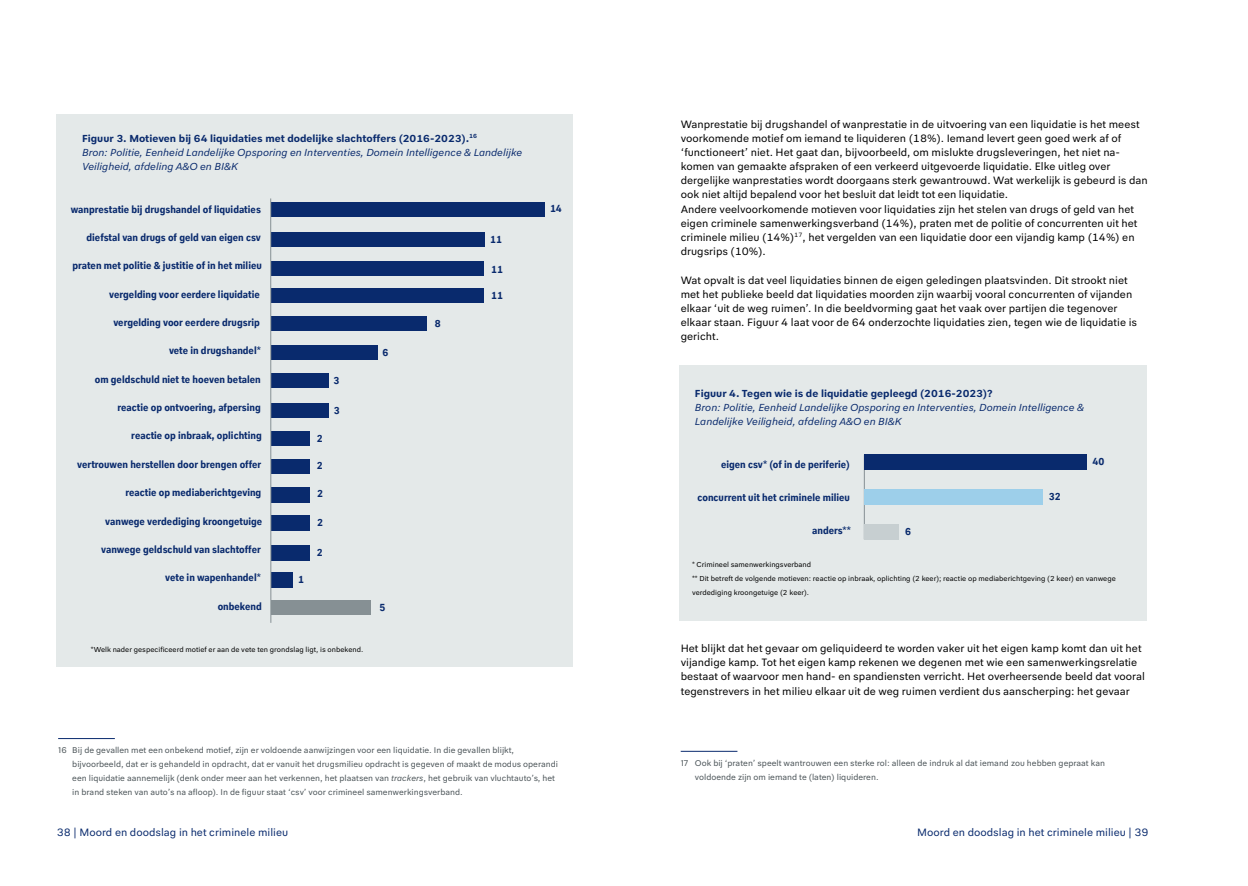
<style>
.page{position:relative;width:1248px;height:886px;background:#fff}
.page>*{position:absolute;margin:0;border:0;box-sizing:border-box;transform-origin:0 0}
.t1{font:11.12px/14.1px "Politie Text";color:#000}
.t2{font:11.12px "Politie Text";color:#092a6d}
.t3{font:700 10.62px "Politie Text Cond";color:#092a6d}
.t4{font:italic 10.62px/14.1px "Politie Text";color:#092a6d}
.t5{font:700 10.62px "Politie Text";color:#092a6d}
.t6{font:8.75px/14.1px "Politie Text";color:#4b5458}
.t7{font:7.5px/14.1px "Politie Text";color:#000}
.s1{font-weight:700;font-style:normal}
.s2{font-style:italic}
</style>
<div class="page">
<div style="left:679px;top:366px;width:468px;height:182px;background:#e4e9e9"></div>
<div style="left:57px;top:114px;width:516px;height:553px;background:#e4e9e9"></div>
<div style="left:271px;top:203px;width:273px;height:14px;background:#092a6d"></div>
<div style="left:271px;top:261px;width:213px;height:15px;background:#092a6d"></div>
<div style="left:271px;top:288px;width:213px;height:14px;background:#092a6d"></div>
<div style="left:271px;top:317px;width:156px;height:14px;background:#092a6d"></div>
<div style="left:271px;top:373px;width:57px;height:14px;background:#092a6d"></div>
<div style="left:271px;top:431px;width:39px;height:15px;background:#092a6d"></div>
<div style="left:271px;top:600px;width:99px;height:14px;background:#869094"></div>
<div style="left:271px;top:403px;width:58px;height:14px;background:#092a6d"></div>
<div style="left:271px;top:459px;width:39px;height:14px;background:#092a6d"></div>
<div style="left:271px;top:232px;width:213px;height:15px;background:#092a6d"></div>
<div style="left:271px;top:345px;width:106px;height:14px;background:#092a6d"></div>
<div style="left:271px;top:487px;width:39px;height:15px;background:#092a6d"></div>
<div style="left:271px;top:515px;width:39px;height:16px;background:#092a6d"></div>
<div style="left:271px;top:545px;width:39px;height:15px;background:#092a6d"></div>
<div style="left:271px;top:572px;width:22px;height:16px;background:#092a6d"></div>
<hr style="left:270px;top:198px;width:1px;height:425px;background:#869094">
<hr style="left:680px;top:751px;width:57px;height:1px;background:#092a6d">
<div style="left:679px;top:434px;width:468px;height:187px;background:#e4e9e9"></div>
<hr style="left:864px;top:454px;width:1px;height:85px;background:#869094">
<div style="left:864px;top:454px;width:223px;height:16px;background:#092a6d"></div>
<div style="left:864px;top:524px;width:35px;height:16px;background:#c7cfd1"></div>
<div style="left:864px;top:489px;width:179px;height:16px;background:#9dcfea"></div>
<hr style="left:58px;top:738px;width:57px;height:1px;background:#092a6d">
<p class="t4" style="left:82px;top:131px;width:442px"><span class="s1">Figuur 3. Motieven bij 64 liquidaties met dodelijke slachtoffers (2016-2023).</span><sup>16<br></sup>Bron: Politie, Eenheid Landelijke Opsporing en Interventies, Domein Intelligence &amp; Landelijke<br>Veiligheid, afdeling A&amp;O en BI&amp;K</p>
<p class="t3" style="left:71px;top:202px;width:192px">wanprestatie bij drugshandel of liquidaties</p>
<p class="t3" style="left:87px;top:231px;width:176px">diefstal van drugs of geld van eigen csv</p>
<p class="t3" style="left:72px;top:259px;width:191px">praten met politie &amp; justitie of in het milieu</p>
<p class="t3" style="left:109px;top:287px;width:152px">vergelding voor eerdere liquidatie</p>
<p class="t3" style="left:113px;top:316px;width:148px">vergelding voor eerdere drugsrip</p>
<p class="t3" style="left:169px;top:344px;width:93px">vete in drugshandel*</p>
<p class="t3" style="left:95px;top:373px;width:167px">om geldschuld niet te hoeven betalen</p>
<p class="t3" style="left:117px;top:401px;width:145px">reactie op ontvoering, afpersing</p>
<p class="t3" style="left:131px;top:429px;width:132px">reactie op inbraak, oplichting</p>
<p class="t3" style="left:77px;top:458px;width:186px">vertrouwen herstellen door brengen offer</p>
<p class="t3" style="left:125px;top:486px;width:137px">reactie op mediaberichtgeving</p>
<p class="t3" style="left:105px;top:514px;width:158px">vanwege verdediging kroongetuige</p>
<p class="t3" style="left:101px;top:543px;width:161px">vanwege geldschuld van slachtoffer</p>
<p class="t3" style="left:165px;top:571px;width:97px">vete in wapenhandel*</p>
<p class="t3" style="left:218px;top:599px;width:46px">onbekend</p>
<p class="t3" style="left:298px;top:572px;width:7px">1</p>
<p class="t3" style="left:316px;top:432px;width:7px">2</p>
<p class="t3" style="left:317px;top:459px;width:7px">2</p>
<p class="t3" style="left:317px;top:487px;width:7px">2</p>
<p class="t3" style="left:317px;top:515px;width:7px">2</p>
<p class="t3" style="left:316px;top:545px;width:7px">2</p>
<p class="t3" style="left:333px;top:374px;width:7px">3</p>
<p class="t3" style="left:334px;top:404px;width:7px">3</p>
<p class="t7" style="left:91px;top:642px;width:274px">*Welk nader gespecificeerd motief er aan de vete ten grondslag ligt, is onbekend.</p>
<p class="t3" style="left:382px;top:345px;width:7px">6</p>
<p class="t3" style="left:379px;top:601px;width:7px">5</p>
<p class="t3" style="left:435px;top:317px;width:7px">8</p>
<p class="t3" style="left:490px;top:233px;width:13px">11</p>
<p class="t3" style="left:491px;top:263px;width:13px">11</p>
<p class="t3" style="left:491px;top:289px;width:13px">11</p>
<p class="t3" style="left:550px;top:202px;width:13px">14</p>
<p class="t1" style="left:680px;top:117px;width:468px">Wanprestatie bij drugshandel of wanprestatie in de uitvoering van een liquidatie is het meest voorkomende motief om iemand te liquideren (18%). Iemand levert geen goed werk af of ‘functioneert’ niet. Het gaat dan, bijvoorbeeld, om mislukte drugsleveringen, het niet na&shy;komen van gemaakte afspraken of een verkeerd uitgevoerde liquidatie. Elke uitleg over dergelijke wanprestaties wordt doorgaans sterk gewantrouwd. Wat werkelijk is gebeurd is dan ook niet altijd bepalend voor het besluit dat leidt tot een liquidatie.<br>Andere veelvoorkomende motieven voor liquidaties zijn het stelen van drugs of geld van het eigen criminele samenwerkingsverband (14%), praten met de politie of concurrenten uit het criminele milieu (14%)<sup>17</sup>, het vergelden van een liquidatie door een vijandig kamp (14%) en drugsrips (10%).</p>
<p class="t1" style="left:680px;top:272px;width:458px">Wat opvalt is dat veel liquidaties binnen de eigen geledingen plaatsvinden. Dit strookt niet met het publieke beeld dat liquidaties moorden zijn waarbij vooral concurrenten of vijanden elkaar ‘uit de weg ruimen’. In die beeldvorming gaat het vaak over partijen die tegenover elkaar staan. Figuur 4 laat voor de 64 onderzochte liquidaties zien, tegen wie de liquidatie is gericht.</p>
<p class="t5" style="left:694px;top:387px;width:299px">Figuur 4. Tegen wie is de liquidatie gepleegd (2016-2023)?</p>
<p class="t4" style="left:694px;top:400px;width:390px">Bron: Politie, Eenheid Landelijke Opsporing en Interventies, Domein Intelligence &amp;<br>Landelijke Veiligheid, afdeling A&amp;O en BI&amp;K</p>
<p class="t3" style="left:721px;top:458px;width:130px">eigen csv* (of in de periferie)</p>
<p class="t3" style="left:1092px;top:455px;width:13px">40</p>
<p class="t3" style="left:697px;top:490px;width:154px">concurrent uit het criminele milieu</p>
<p class="t3" style="left:1048px;top:490px;width:13px">32</p>
<p class="t3" style="left:812px;top:524px;width:40px">anders**</p>
<p class="t3" style="left:905px;top:525px;width:7px">6</p>
<p class="t7" style="left:692px;top:557px;width:425px">* Crimineel samenwerkingsverband<br>** Dit betreft de volgende motieven: reactie op inbraak, oplichting (2 keer); reactie op mediaberichtgeving (2 keer) en vanwege verdediging kroongetuige (2 keer).</p>
<p class="t1" style="left:680px;top:641px;width:465px">Het blijkt dat het gevaar om geliquideerd te worden vaker uit het eigen kamp komt dan uit het vijandige kamp. Tot het eigen kamp rekenen we degenen met wie een samenwerkingsrelatie bestaat of waarvoor men hand- en spandiensten verricht. Het overheersende beeld dat vooral tegenstrevers in het milieu elkaar uit de weg ruimen verdient dus aanscherping: het gevaar</p>
<p class="t6" style="left:72px;top:742px;width:487px;text-indent:-14px">16 Bij de gevallen met een onbekend motief, zijn er voldoende aanwijzingen voor een liquidatie. In die gevallen blijkt, bijvoorbeeld, dat er is gehandeld in opdracht, dat er vanuit het drugsmilieu opdracht is gegeven of maakt de modus operandi een liquidatie aannemelijk (denk onder meer aan het verkennen, het plaatsen van <span class="s2">trackers</span>, het gebruik van vluchtauto’s, het in brand steken van auto’s na afloop). In de figuur staat ‘csv’ voor crimineel samenwerkingsverband.</p>
<p class="t2" style="left:57px;top:826px;width:233px">38 | Moord en doodslag in het criminele milieu</p>
<p class="t2" style="left:917px;top:826px;width:233px">Moord en doodslag in het criminele milieu | 39</p>
<p class="t6" style="left:694px;top:755px;width:411px;text-indent:-14px">17 Ook bij ‘praten’ speelt wantrouwen een sterke rol: alleen de indruk al dat iemand zou hebben gepraat kan voldoende zijn om iemand te (laten) liquideren.</p>
</div>
